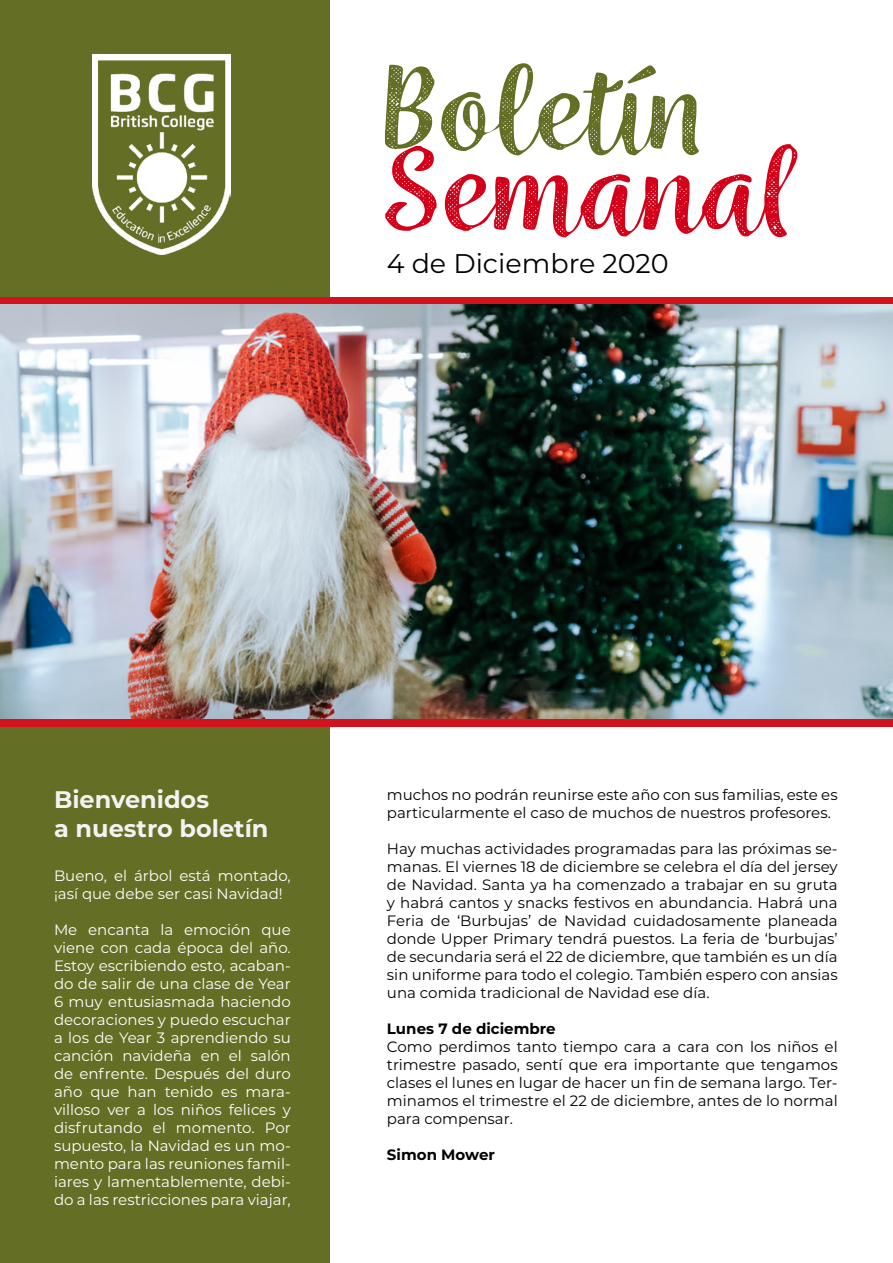
<style>
.page{position:relative;width:893px;height:1263px;background:#fff}
.page>*{position:absolute;margin:0;border:0;box-sizing:border-box;transform-origin:0 0}
.t1{font:138px "Wreath Hal Med";color:#646e24}
.t2{font:138px "Wreath Hal Med";color:#d20018}
.t3{font:27px "Montserrat";color:#000}
.t4{font:700 24px/28.8px "Montserrat";color:#f4f2f3}
.t5{font:15px/18px "Montserrat";color:#020203;text-align:justify}
.t6{font:15px/18px "Montserrat";color:#fff}
.t7{font:700 15px "Montserrat";color:#020203}
</style>
<div class="page">
<div style="left:0;top:0;width:330px;height:1263px;background:#646e24"></div>
<img style="left:92px;top:54px;width:139px;height:200px">
<div style="left:0;top:298px;width:893px;height:429px;background:#d2121d"></div>
<img style="left:0;top:304px;width:893px;height:415px">
<h1 class="t1" style="left:379px;top:20px;width:330px">Boletín</h1>
<h1 class="t2" style="left:379px;top:101px;width:415px">Semanal</h1>
<h2 class="t3" style="left:387px;top:245px;width:283px">4 de Diciembre 2020</h2>
<h3 class="t4" style="left:54px;top:784px;width:216px">Bienvenidos<br>a nuestro boletín</h3>
<p class="t5" style="left:387px;top:785px;width:452px">muchos no podrán reunirse este año con sus familias, este es particularmente el caso de muchos de nuestros profesores.</p>
<p class="t5" style="left:387px;top:839px;width:452px">Hay muchas actividades programadas para las próximas se&shy;manas. El viernes 18 de diciembre se celebra el día del jersey de Navidad. Santa ya ha comenzado a trabajar en su gruta y habrá cantos y snacks festivos en abundancia. Habrá una Feria de ‘Burbujas’ de Navidad cuidadosamente planeada donde Upper Primary tendrá puestos. La feria de ‘burbujas’ de secundaria será el 22 de diciembre, que también es un día sin uniforme para todo el colegio. También espero con ansias una comida tradicional de Navidad ese día.</p>
<p class="t7" style="left:387px;top:1017px;width:170px">Lunes 7 de diciembre</p>
<p class="t5" style="left:387px;top:1037px;width:452px">Como perdimos tanto tiempo cara a cara con los niños el trimestre pasado, sentí que era importante que tengamos clases el lunes en lugar de hacer un fin de semana largo. Ter&shy;minamos el trimestre el 22 de diciembre, antes de lo normal para compensar.</p>
<p class="t7" style="left:387px;top:1143px;width:110px">Simon Mower</p>
<p class="t6" style="left:54px;top:866px;width:238px">Bueno, el árbol está montado, ¡así que debe ser casi Navidad!</p>
<p class="t6" style="left:54px;top:920px;width:238px;text-align:justify">Me encanta la emoción que viene con cada época del año.<br>Estoy escribiendo esto, acaban&shy;do de salir de una clase de Year 6 muy entusiasmada haciendo decoraciones y puedo escuchar a los de Year 3 aprendiendo su canción navideña en el salón de enfrente. Después del duro año que han tenido es mara&shy;villoso ver a los niños felices y disfrutando el momento. Por supuesto, la Navidad es un mo&shy;mento para las reuniones famil&shy;iares y lamentablemente, debi&shy;do a las restricciones para viajar,</p>
</div>
